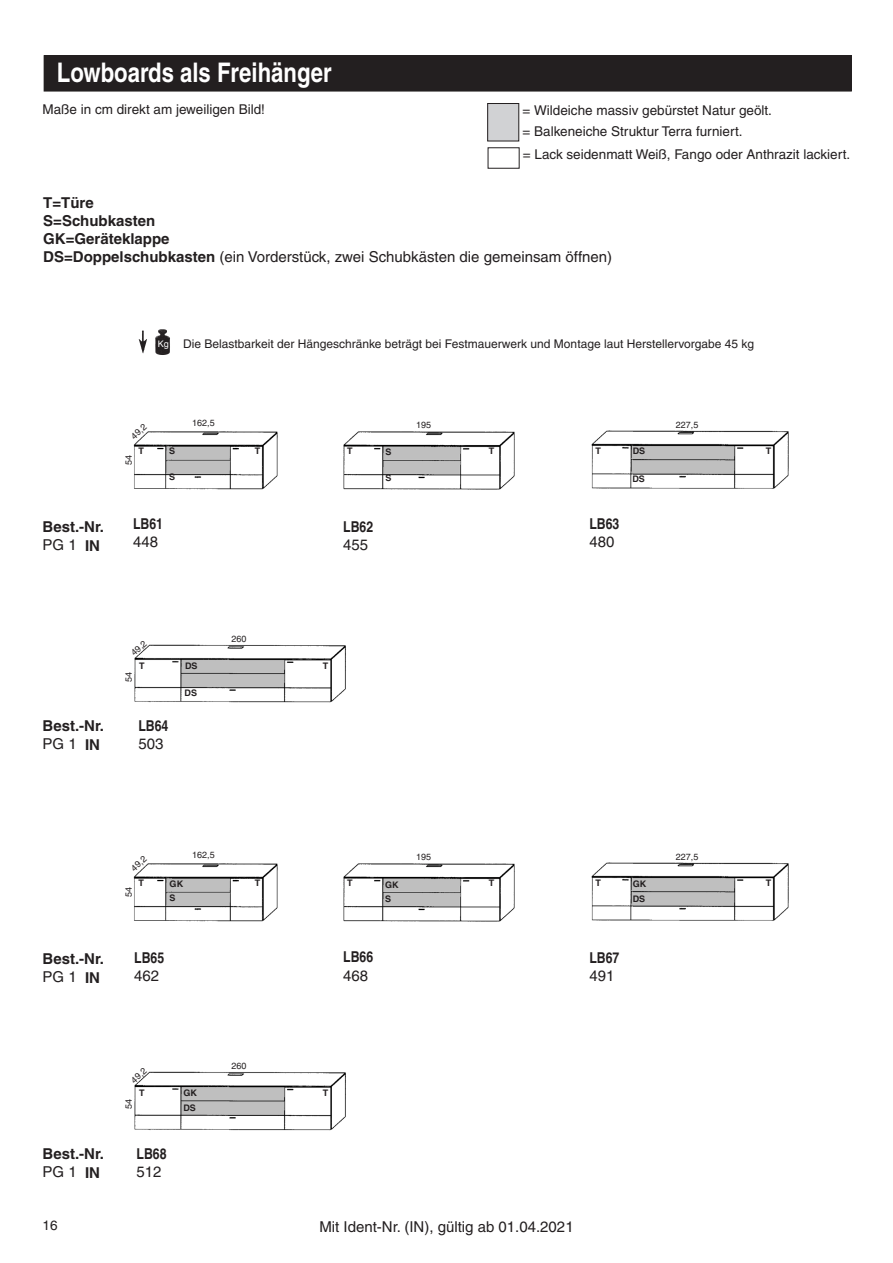
<style>
.page{position:relative;width:893px;height:1263px;background:#fff}
.page>*{position:absolute;margin:0;border:0;box-sizing:border-box;transform-origin:0 0}
.t1{font:700 condensed 27px "Helvetica LT";color:#fff}
.t2{font:700 15px/18px "Helvetica";color:#231f20}
.t3{font:15px "Helvetica";color:#231f20}
.t4{font:700 condensed 15px "Helvetica LT";color:#231f20}
.t5{font:13.5px/21.6px "Helvetica";color:#231f20}
.t6{font:12px "Helvetica";color:#231f20}
.t7{font:9px "Helvetica";color:#231f20}
.t8{font:700 9px "Helvetica";color:#231f20}
.s1{font-weight:400}
.s2{font-size:9px;color:#fff}
</style>
<div class="page">
<div style="left:44px;top:56px;width:807px;height:35px;background:#231f20"></div>
<div style="left:44px;top:55px;width:808px;height:36px;border:1px solid #231f20"></div>
<div style="left:488px;top:147px;width:32px;height:22px;border:1px solid #231f20"></div>
<div style="left:488px;top:104px;width:31px;height:37px;background:#d1d2d4"></div>
<div style="left:487px;top:103px;width:32px;height:38px;border:1px solid #231f20"></div>
<img style="left:591px;top:430px;width:198px;height:59px">
<img style="left:343px;top:431px;width:172px;height:59px">
<img style="left:133px;top:431px;width:145px;height:59px">
<img style="left:155px;top:330px;width:15px;height:25px">
<img style="left:139px;top:331px;width:8px;height:23px">
<img style="left:134px;top:644px;width:212px;height:59px">
<img style="left:591px;top:862px;width:198px;height:59px">
<img style="left:343px;top:863px;width:172px;height:59px">
<img style="left:133px;top:863px;width:145px;height:59px">
<img style="left:134px;top:1071px;width:212px;height:60px">
<h1 class="t1" style="left:57px;top:56px;width:276px">Lowboards als Freihänger</h1>
<p class="t5" style="left:43px;top:98px;width:224px">Maße in cm direkt am jeweiligen Bild!</p>
<p class="t5" style="left:523px;top:99px;width:251px">= Wildeiche massiv gebürstet Natur geölt. = Balkeneiche Struktur Terra furniert.</p>
<p class="t5" style="left:523px;top:144px;width:329px">= Lack seidenmatt Weiß, Fango oder Anthrazit lackiert.</p>
<p class="t2" style="left:43px;top:194px;width:570px">T=Türe<br>S=Schubkasten<br>GK=Geräteklappe<br>DS=Doppelschubkasten <span class="s1">(ein Vorderstück, zwei Schubkästen die gemeinsam öffnen)</span></p>
<p class="t6" style="left:158px;top:337px;width:598px"><span class="s2">Kg</span> Die Belastbarkeit der Hängeschränke beträgt bei Festmauerwerk und Montage laut Herstellervorgabe 45 kg</p>
<p class="t7" style="left:129px;top:433px;width:19px;rotate:-42deg">49,2</p>
<p class="t7" style="left:192px;top:418px;width:24px">162,5</p>
<p class="t7" style="left:416px;top:420px;width:17px">195</p>
<p class="t7" style="left:676px;top:420px;width:24px">227,5</p>
<p class="t2" style="left:43px;top:517px;width:63px">Best.-Nr.<br><span class="s1">PG 1</span> IN</p>
<p class="t8" style="left:169px;top:445px;width:8px">S</p>
<p class="t8" style="left:633px;top:445px;width:14px">DS</p>
<p class="t8" style="left:138px;top:445px;width:7px">T</p>
<p class="t8" style="left:255px;top:445px;width:7px">T</p>
<p class="t8" style="left:347px;top:445px;width:7px">T</p>
<p class="t8" style="left:489px;top:445px;width:7px">T</p>
<p class="t8" style="left:595px;top:445px;width:7px">T</p>
<p class="t8" style="left:766px;top:445px;width:7px">T</p>
<p class="t8" style="left:169px;top:472px;width:8px">S</p>
<p class="t8" style="left:386px;top:446px;width:8px">S</p>
<p class="t7" style="left:123px;top:465px;width:12px;rotate:-90deg">54</p>
<p class="t8" style="left:386px;top:472px;width:8px">S</p>
<p class="t8" style="left:632px;top:473px;width:14px">DS</p>
<p class="t4" style="left:133px;top:514px;width:32px">LB61</p>
<p class="t3" style="left:133px;top:533px;width:27px">448</p>
<p class="t4" style="left:343px;top:517px;width:32px">LB62</p>
<p class="t3" style="left:343px;top:536px;width:27px">455</p>
<p class="t4" style="left:589px;top:514px;width:32px">LB63</p>
<p class="t3" style="left:589px;top:533px;width:27px">480</p>
<p class="t2" style="left:43px;top:716px;width:63px">Best.-Nr.<br><span class="s1">PG 1</span> IN</p>
<p class="t7" style="left:231px;top:633px;width:17px">260</p>
<p class="t7" style="left:129px;top:650px;width:19px;rotate:-42deg">49,2</p>
<p class="t7" style="left:124px;top:681px;width:12px;rotate:-90deg">54</p>
<p class="t8" style="left:185px;top:660px;width:14px">DS</p>
<p class="t8" style="left:139px;top:660px;width:7px">T</p>
<p class="t8" style="left:323px;top:660px;width:7px">T</p>
<p class="t8" style="left:185px;top:688px;width:14px">DS</p>
<p class="t4" style="left:138px;top:716px;width:32px">LB64</p>
<p class="t3" style="left:138px;top:735px;width:27px">503</p>
<p class="t2" style="left:43px;top:949px;width:63px">Best.-Nr.<br><span class="s1">PG 1</span> IN</p>
<p class="t7" style="left:129px;top:865px;width:19px;rotate:-42deg">49,2</p>
<p class="t7" style="left:192px;top:850px;width:24px">162,5</p>
<p class="t7" style="left:416px;top:852px;width:17px">195</p>
<p class="t7" style="left:676px;top:852px;width:24px">227,5</p>
<p class="t8" style="left:138px;top:877px;width:7px">T</p>
<p class="t8" style="left:255px;top:877px;width:7px">T</p>
<p class="t8" style="left:347px;top:877px;width:7px">T</p>
<p class="t8" style="left:489px;top:877px;width:7px">T</p>
<p class="t8" style="left:595px;top:877px;width:7px">T</p>
<p class="t8" style="left:766px;top:877px;width:7px">T</p>
<p class="t8" style="left:170px;top:878px;width:15px">GK</p>
<p class="t8" style="left:633px;top:878px;width:15px">GK</p>
<p class="t8" style="left:385px;top:879px;width:15px">GK</p>
<p class="t7" style="left:123px;top:897px;width:12px;rotate:-90deg">54</p>
<p class="t8" style="left:170px;top:892px;width:8px">S</p>
<p class="t8" style="left:633px;top:893px;width:14px">DS</p>
<p class="t8" style="left:385px;top:893px;width:8px">S</p>
<p class="t4" style="left:134px;top:949px;width:32px">LB65</p>
<p class="t3" style="left:134px;top:967px;width:27px">462</p>
<p class="t4" style="left:343px;top:948px;width:32px">LB66</p>
<p class="t3" style="left:343px;top:967px;width:27px">468</p>
<p class="t4" style="left:589px;top:948px;width:32px">LB67</p>
<p class="t3" style="left:589px;top:967px;width:27px">491</p>
<p class="t2" style="left:43px;top:1144px;width:63px">Best.-Nr.<br><span class="s1">PG 1</span> IN</p>
<p class="t5" style="left:43px;top:1215px;width:17px">16</p>
<p class="t7" style="left:231px;top:1061px;width:17px">260</p>
<p class="t7" style="left:129px;top:1077px;width:19px;rotate:-42deg">49,2</p>
<p class="t7" style="left:124px;top:1109px;width:12px;rotate:-90deg">54</p>
<p class="t8" style="left:183px;top:1087px;width:15px">GK</p>
<p class="t8" style="left:139px;top:1088px;width:7px">T</p>
<p class="t8" style="left:323px;top:1088px;width:7px">T</p>
<p class="t8" style="left:183px;top:1102px;width:14px">DS</p>
<p class="t4" style="left:137px;top:1144px;width:32px">LB68</p>
<p class="t3" style="left:137px;top:1163px;width:27px">512</p>
<p class="t3" style="left:319px;top:1218px;width:256px">Mit Ident-Nr. (IN), gültig ab 01.04.2021</p>
</div>
